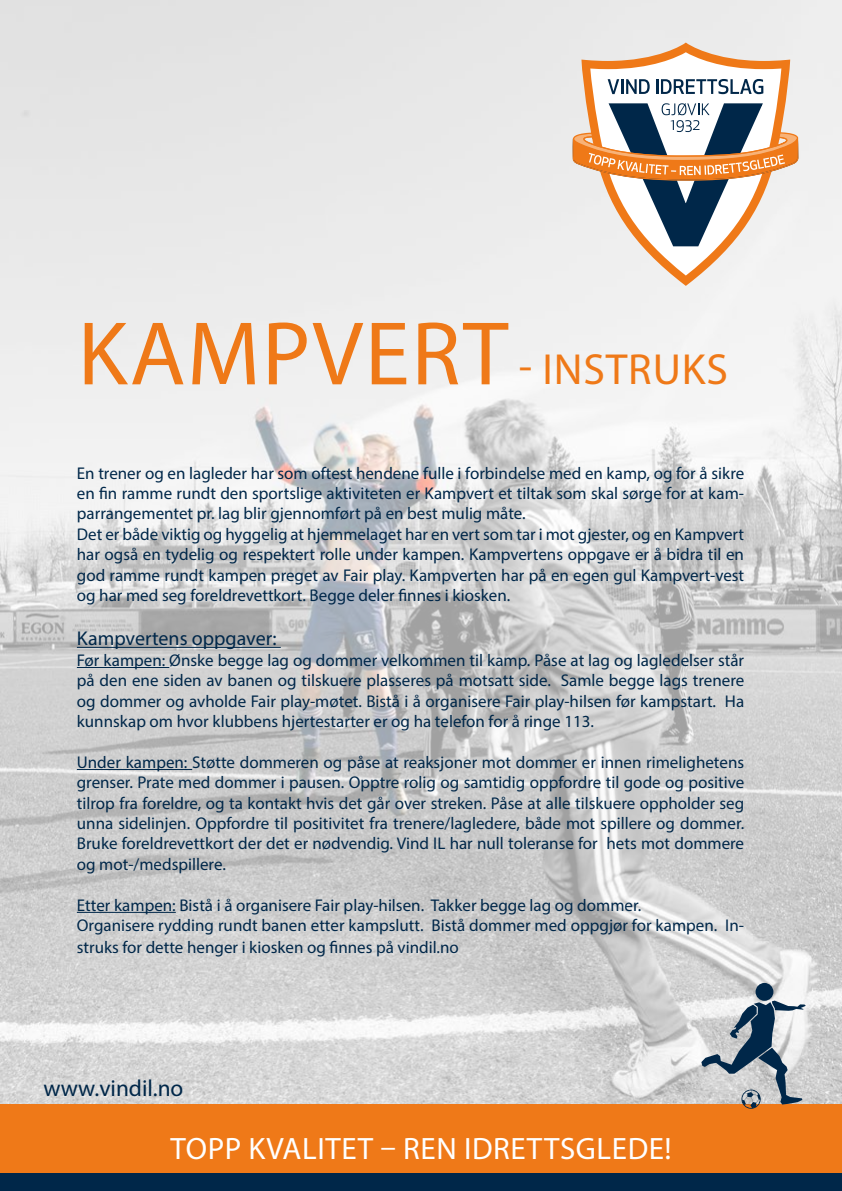
<style>
.page{position:relative;width:842px;height:1191px;background:#fff}
.page>*{position:absolute;margin:0;border:0;box-sizing:border-box;transform-origin:0 0}
.t1{font:43.7px "Myriad Pro";letter-spacing:.02em;color:#ef7918}
.t2{font:31px "Myriad Pro";letter-spacing:.02em;color:#fff}
.t3{font:23.3px "Myriad Pro";color:#002749}
.t4{font:20px "Myriad Pro";color:#002749}
.t5{font:17px/20.4px "Myriad Pro";color:#002749}
.s1{font-size:91px}
</style>
<div class="page">
<img style="left:0;top:0;width:842px;height:1104px">
<svg style="left:581px;top:43px;width:209px;height:243px;fill:#f0f0f0"></svg>
<svg style="left:608px;top:79px;width:42px;height:15px"></svg>
<svg style="left:656px;top:79px;width:107px;height:15px"></svg>
<svg style="left:571px;top:102px;width:228px;height:145px"></svg>
<div style="left:0;top:1104px;width:842px;height:87px;background:#ef7918"></div>
<div style="left:0;top:1174px;width:842px;height:17px;background:#002749"></div>
<div style="left:755px;top:983px;width:18px;height:17px;background:#002749;border-radius:50%"></div>
<svg style="left:701px;top:1000px;width:105px;height:108px"></svg>
<hr style="left:77px;top:647px;width:204px;height:1px;background:#002749">
<hr style="left:77px;top:667px;width:92px;height:1px;background:#002749">
<hr style="left:77px;top:769px;width:115px;height:1px;background:#002749">
<hr style="left:77px;top:912px;width:99px;height:1px;background:#002749">
<h1 class="t1" style="left:78px;top:343px;width:652px"><span class="s1">KAMPVERT</span> - INSTRUKS</h1>
<p class="t5" style="left:77px;top:462px;width:669px">En trener og en lagleder har som oftest hendene fulle i forbindelse med en kamp, og for å sikre en fin ramme rundt den sportslige aktiviteten er Kampvert et tiltak som skal sørge for at kam&shy;parrangementet pr. lag blir gjennomført på en best mulig måte.<br>Det er både viktig og hyggelig at hjemmelaget har en vert som tar i mot gjester, og en Kampvert har også en tydelig og respektert rolle under kampen. Kampvertens oppgave er å bidra til en god ramme rundt kampen preget av Fair play. Kampverten har på en egen gul Kampvert-vest og har med seg foreldrevettkort. Begge deler finnes i kiosken.</p>
<p class="t4" style="left:77px;top:626px;width:201px">Kampvertens oppgaver:</p>
<p class="t5" style="left:77px;top:649px;width:669px;text-align:justify">Før kampen: Ønske begge lag og dommer velkommen til kamp. Påse at lag og lagledelser står på den ene siden av banen og tilskuere plasseres på motsatt side. Samle begge lags trenere og dommer og avholde Fair play-møtet. Bistå i å organisere Fair play-hilsen før kampstart. Ha kunnskap om hvor klubbens hjertestarter er og ha telefon for å ringe 113.</p>
<p class="t5" style="left:77px;top:751px;width:669px;text-align:justify">Under kampen: Støtte dommeren og påse at reaksjoner mot dommer er innen rimelighetens grenser. Prate med dommer i pausen. Opptre rolig og samtidig oppfordre til gode og positive tilrop fra foreldre, og ta kontakt hvis det går over streken. Påse at alle tilskuere oppholder seg unna sidelinjen. Oppfordre til positivitet fra trenere/lagledere, både mot spillere og dommer.<br>Bruke foreldrevettkort der det er nødvendig. Vind IL har null toleranse for hets mot dommere og mot-/medspillere.</p>
<p class="t5" style="left:77px;top:894px;width:669px;line-height:21px">Etter kampen: Bistå i å organisere Fair play-hilsen. Takker begge lag og dommer.<br>Organisere rydding rundt banen etter kampslutt. Bistå dommer med oppgjør for kampen. In&shy;struks for dette henger i kiosken og finnes på vindil.no</p>
<h3 class="t3" style="left:43px;top:1074px;width:142px">www.vindil.no</h3>
<h2 class="t2" style="left:171px;top:1129px;width:502px">TOPP KVALITET – REN IDRETTSGLEDE!</h2>
</div>
